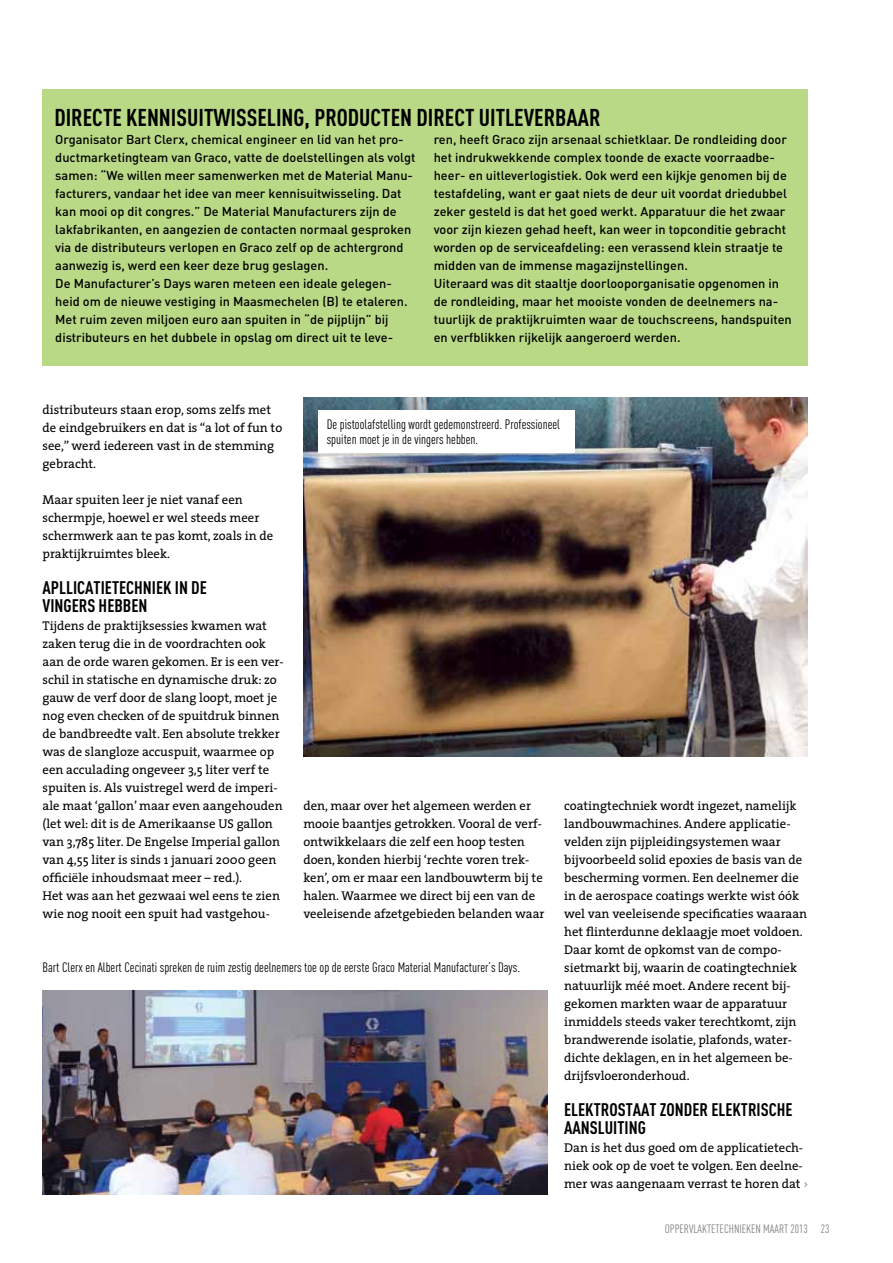
<style>
.page{position:relative;width:893px;height:1263px;background:#fff}
.page>*{position:absolute;margin:0;border:0;box-sizing:border-box;transform-origin:0 0}
.t1{font:700 24px "DIN Cond";color:#000}
.t2{font:700 18px/18px "DIN Cond";color:#000}
.t3{font:13.5px/15px "DIN Cond";color:#000}
.t4{font:12.75px/18px "The Serif";color:#000}
.t5{font:500 12.75px/18px "DIN";color:#000}
.t6{font:12px "DIN Cond";color:#808285}
.s1{font-family:"DIN";color:#808285}
</style>
<div class="page">
<div style="left:43px;top:89px;width:765px;height:277px;background:#b9d986"></div>
<img style="left:43px;top:990px;width:504px;height:205px">
<img style="left:303px;top:398px;width:505px;height:359px">
<div style="left:318px;top:410px;width:257px;height:43px;background:#fff"></div>
<h1 class="t1" style="left:54px;top:103px;width:548px">DIRECTE KENNISUITWISSELING, PRODUCTEN DIRECT UITLEVERBAAR</h1>
<p class="t5" style="left:55px;top:130px;width:362px">Organisator Bart Clerx, chemical engineer en lid van het pro&shy;ductmarketingteam van Graco, vatte de doelstellingen als volgt samen: “We willen meer samenwerken met de Material Manu&shy;facturers, vandaar het idee van meer kennisuitwisseling. Dat kan mooi op dit congres.” De Material Manufacturers zijn de lakfabrikanten, en aangezien de contacten normaal gesproken via de distributeurs verlopen en Graco zelf op de achtergrond aanwezig is, werd een keer deze brug geslagen.<br>De Manufacturer’s Days waren meteen een ideale gelegen&shy;heid om de nieuwe vestiging in Maasmechelen (B) te etaleren.<br>Met ruim zeven miljoen euro aan spuiten in “de pijplijn” bij distributeurs en het dubbele in opslag om direct uit te leve-</p>
<p class="t5" style="left:434px;top:130px;width:360px">ren, heeft Graco zijn arsenaal schietklaar. De rondleiding door het indrukwekkende complex toonde de exacte voorraadbe&shy;heer- en uitleverlogistiek. Ook werd een kijkje genomen bij de testafdeling, want er gaat niets de deur uit voordat driedubbel zeker gesteld is dat het goed werkt. Apparatuur die het zwaar voor zijn kiezen gehad heeft, kan weer in topconditie gebracht worden op de serviceafdeling: een verassend klein straatje te midden van de immense magazijnstellingen.<br>Uiteraard was dit staaltje doorlooporganisatie opgenomen in de rondleiding, maar het mooiste vonden de deelnemers na&shy;tuurlijk de praktijkruimten waar de touchscreens, handspuiten en verfblikken rijkelijk aangeroerd werden.</p>
<p class="t4" style="left:43px;top:400px;width:241px">distributeurs staan erop, soms zelfs met de eindgebruikers en dat is “a lot of fun to see,” werd iedereen vast in de stemming gebracht.</p>
<p class="t4" style="left:43px;top:490px;width:232px">Maar spuiten leer je niet vanaf een schermpje, hoewel er wel steeds meer schermwerk aan te pas komt, zoals in de praktijkruimtes bleek.</p>
<h2 class="t2" style="left:43px;top:578px;width:166px">APLLICATIETECHNIEK IN DE<br>VINGERS HEBBEN</h2>
<p class="t4" style="left:43px;top:616px;width:243px">Tijdens de praktijksessies kwamen wat zaken terug die in de voordrachten ook aan de orde waren gekomen. Er is een ver&shy;schil in statische en dynamische druk: zo gauw de verf door de slang loopt, moet je nog even checken of de spuitdruk binnen de bandbreedte valt. Een absolute trekker was de slangloze accuspuit, waarmee op een acculading ongeveer 3,5 liter verf te spuiten is. Als vuistregel werd de imperi&shy;ale maat ‘gallon’ maar even aangehouden (let wel: dit is de Amerikaanse US gallon van 3,785 liter. De Engelse Imperial gallon van 4,55 liter is sinds 1 januari 2000 geen officiële inhoudsmaat meer – red.).<br>Het was aan het gezwaai wel eens te zien wie nog nooit een spuit had vastgehou-</p>
<p class="t3" style="left:327px;top:417px;width:235px">De pistoolafstelling wordt gedemonstreerd. Professioneel spuiten moet je in de vingers hebben.</p>
<p class="t4" style="left:303px;top:796px;width:243px">den, maar over het algemeen werden er mooie baantjes getrokken. Vooral de verf&shy;ontwikkelaars die zelf een hoop testen doen, konden hierbij ‘rechte voren trek&shy;ken’, om er maar een landbouwterm bij te halen. Waarmee we direct bij een van de veeleisende afzetgebieden belanden waar</p>
<p class="t4" style="left:564px;top:796px;width:245px">coatingtechniek wordt ingezet, namelijk landbouwmachines. Andere applicatie&shy;velden zijn pijpleidingsystemen waar bijvoorbeeld solid epoxies de basis van de bescherming vormen. Een deelnemer die in de aerospace coatings werkte wist óók wel van veeleisende specificaties waaraan het flinterdunne deklaagje moet voldoen.<br>Daar komt de opkomst van de compo&shy;sietmarkt bij, waarin de coatingtechniek natuurlijk méé moet. Andere recent bij&shy;gekomen markten waar de apparatuur inmiddels steeds vaker terechtkomt, zijn brandwerende isolatie, plafonds, water&shy;dichte deklagen, en in het algemeen be&shy;drijfsvloeronderhoud.</p>
<h2 class="t2" style="left:564px;top:1100px;width:230px">ELEKTROSTAAT ZONDER ELEKTRISCHE<br>AANSLUITING</h2>
<p class="t4" style="left:564px;top:1138px;width:245px">Dan is het dus goed om de applicatietech&shy;niek ook op de voet te volgen. Een deelne&shy;mer was aangenaam verrast te horen dat <span class="s1">›</span></p>
<p class="t3" style="left:43px;top:960px;width:479px">Bart Clerx en Albert Cecinati spreken de ruim zestig deelnemers toe op de eerste Graco Material Manufacturer’s Days.</p>
<p class="t6" style="left:665px;top:1221px;width:166px">oppervlaktetechnieken maart 2013 23</p>
</div>
